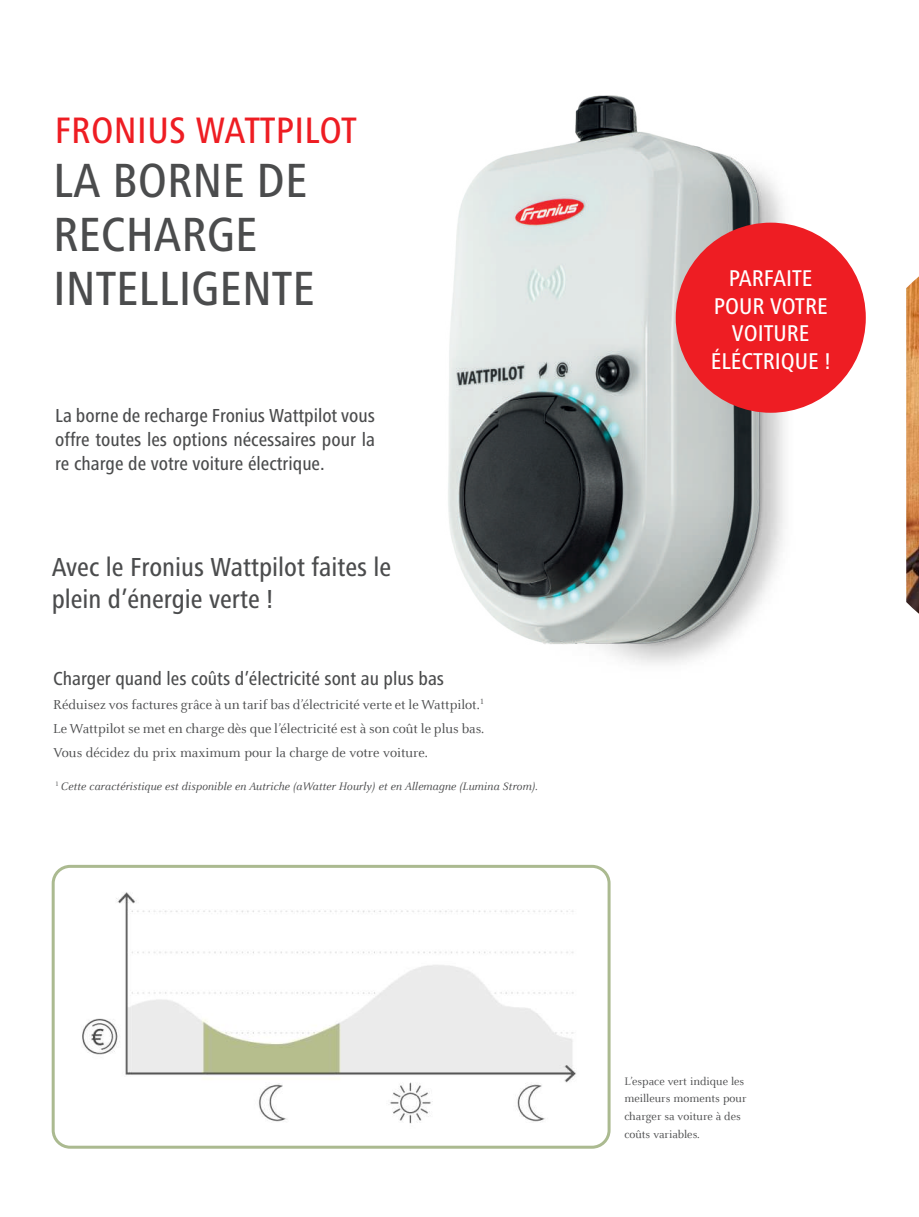
<style>
.page{position:relative;width:919px;height:1217px;background:#fff}
.page>*{position:absolute;margin:0;border:0;box-sizing:border-box;transform-origin:0 0}
.t1{font:500 condensed 49.65px/54.2px "Frutiger Next LTW1 G";color:#4b4c4d}
.t2{font:500 condensed 38.1px "Frutiger Next LTW1 G";letter-spacing:.01em;color:#ee1d23}
.t3{font:500 condensed 27px/32.4px "Frutiger Next LTW1 G";color:#4b4c4d}
.t4{font:500 condensed 23.55px/27.6px "Frutiger Next LTW1 G";color:#fff;text-align:center}
.t5{font:500 condensed 19.5px/24px "Frutiger Next LTW1 G";color:#4b4c4d;text-align:justify}
.t6{font:14.25px/23.7px "Celeste Offc Pro";color:#4b4c4d;text-align:justify}
.t7{font:italic 12px "Celeste Offc Pro";color:#4b4c4d}
.t8{font:12px/17.7px "Celeste Offc Pro";color:#4b4c4d}
</style>
<div class="page">
<div style="left:52px;top:864px;width:558px;height:284px;border:3px solid #abba90;border-radius:17px"></div>
<img style="left:448px;top:95px;width:417px;height:569px">
<div style="left:675px;top:222px;width:190px;height:190px;background:#ee1d23;border-radius:50%"></div>
<img style="left:82px;top:892px;width:494px;height:232px">
<img style="left:906px;top:277px;width:12px;height:336px">
<h2 class="t2" style="left:55px;top:108px;width:304px">FRONIUS WATTPILOT</h2>
<h1 class="t1" style="left:53px;top:153px;width:263px">LA BORNE DE<br>RECHARGE<br>INTELLIGENTE</h1>
<h3 class="t5" style="left:55px;top:403px;width:321px">La borne de recharge Fronius Wattpilot vous offre toutes les options nécessaires pour la re charge de votre voiture électrique.</h3>
<h3 class="t3" style="left:52px;top:550px;width:341px">Avec le Fronius Wattpilot faites le plein d’énergie verte !</h3>
<h3 class="t5" style="left:53px;top:666px;width:392px">Charger quand les coûts d’électricité sont au plus bas</h3>
<p class="t6" style="left:53px;top:692px;width:432px">Réduisez vos factures grâce à un tarif bas d’électricité verte et le Wattpilot.<sup>1<br></sup>Le Wattpilot se met en charge dès que l’électricité est à son coût le plus bas.<br>Vous décidez du prix maximum pour la charge de votre voiture.</p>
<p class="t7" style="left:55px;top:778px;width:484px"><sup>1</sup> Cette caractéristique est disponible en Autriche (aWatter Hourly) et en Allemagne (Lumina Strom).</p>
<h3 class="t4" style="left:710px;top:264px;width:121px">PARFAITE<br>POUR VOTRE<br>VOITURE<br>ÉLÉCTRIQUE !</h3>
<p class="t8" style="left:624px;top:1071px;width:124px">L’espace vert indique les meilleurs moments pour charger sa voiture à des coûts variables.</p>
</div>
